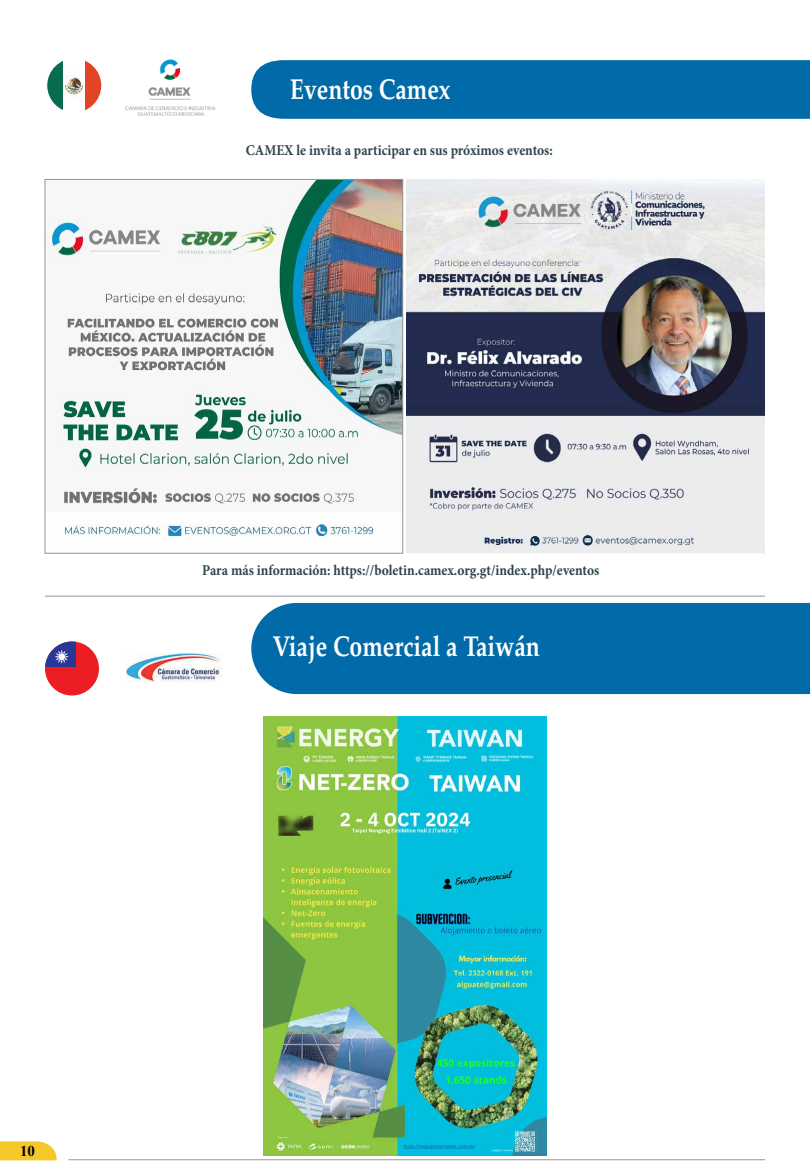
<style>
.page{position:relative;width:810px;height:1170px;background:#fff}
.page>*{position:absolute;margin:0;border:0;box-sizing:border-box;transform-origin:0 0}
.t1{font:700 28.75px "Palatino";color:#fff;scale:.8 1}
.t2{font:700 15px "Minion Pro";color:#2f444e;scale:.9 1}
.t3{font:700 15px "Times New Roman";color:#000}
</style>
<div class="page">
<svg style="left:0;top:1141px;width:57px;height:19px"></svg>
<hr style="left:68px;top:1159px;width:697px;height:1px;background:#939598">
<hr style="left:45px;top:596px;width:720px;height:1px;background:#939598">
<div style="left:251px;top:603px;width:559px;height:91px;background:#006ba8"></div>
<div style="left:251px;top:60px;width:559px;height:59px;background:#006ba8"></div>
<img style="left:63px;top:66px;width:21px;height:37px">
<svg style="left:47px;top:61px;width:16px;height:49px"></svg>
<svg style="left:85px;top:61px;width:16px;height:49px"></svg>
<img style="left:125px;top:59px;width:91px;height:57px">
<div style="left:45px;top:642px;width:54px;height:54px;background:#ed1d24;border-radius:50%"></div>
<svg style="left:45px;top:642px;width:31px;height:24px"></svg>
<svg style="left:55px;top:650px;width:14px;height:14px"></svg>
<img style="left:127px;top:654px;width:94px;height:27px">
<img style="left:47px;top:181px;width:354px;height:359px">
<div style="left:45px;top:179px;width:358px;height:375px;border:1px solid #939598"></div>
<img style="left:407px;top:179px;width:358px;height:374px">
<img style="left:263px;top:717px;width:284px;height:438px">
<h1 class="t1" style="left:290px;top:65px;width:202px">Eventos Camex</h1>
<p class="t2" style="left:246px;top:140px;width:343px">CAMEX le invita a participar en sus próximos eventos:</p>
<p class="t2" style="left:202px;top:560px;width:443px">Para más información: https://boletin.camex.org.gt/index.php/eventos</p>
<h1 class="t1" style="left:272px;top:622px;width:336px">Viaje Comercial a Taiwán</h1>
<p class="t3" style="left:20px;top:1140px;width:16px">10</p>
</div>
